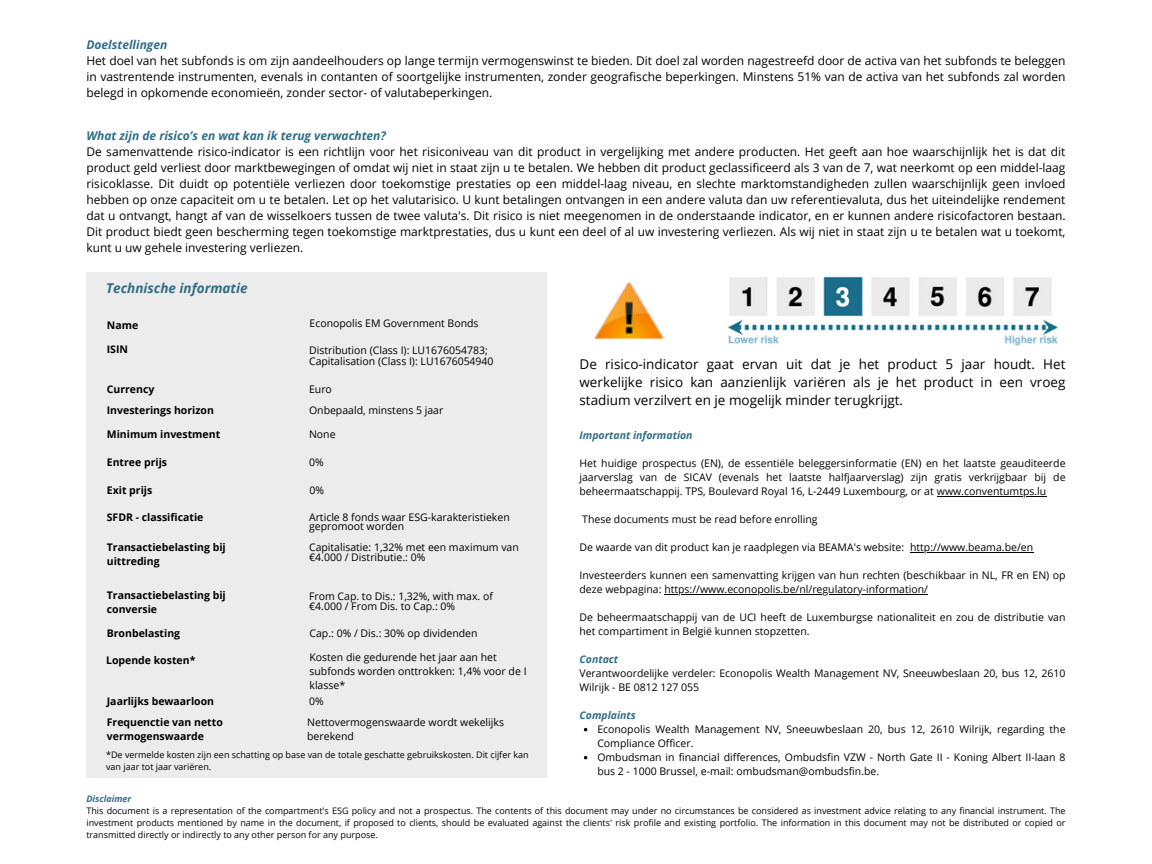
<style>
.page{position:relative;width:1152px;height:864px;background:#fff}
.page>*{position:absolute;margin:0;border:0;box-sizing:border-box;transform-origin:0 0}
.t1{font:13.5px/18px "Open Sans";color:#000;text-align:justify}
.t2{font:italic 700 13.5px "Open Sans";color:#306e86}
.t3{font:12px/16px "Open Sans";color:#000}
.t4{font:10.5px/14px "Open Sans";color:#000}
.t5{font:700 10.5px/14px "Open Sans";color:#000}
.t6{font:italic 700 10.5px "Open Sans";color:#306e86}
.t7{font:9px/12px "Open Sans";color:#000}
.t8{font:italic 700 9px "Open Sans";color:#306e86}
.s1{font-weight:700;font-style:italic;color:#306e86}
</style>
<div class="page">
<div style="left:86px;top:272px;width:461px;height:506px;background:#ececec"></div>
<hr style="left:937px;top:496px;width:109px;height:1px;background:#000">
<hr style="left:910px;top:552px;width:123px;height:1px;background:#000">
<hr style="left:664px;top:594px;width:264px;height:1px;background:#000">
<img style="left:594px;top:276px;width:464px;height:70px">
<h3 class="t3" style="left:86px;top:36px;width:981px"><span class="s1">Doelstellingen<br></span>Het doel van het subfonds is om zijn aandeelhouders op lange termijn vermogenswinst te bieden. Dit doel zal worden nagestreefd door de activa van het subfonds te beleggen in vastrentende instrumenten, evenals in contanten of soortgelijke instrumenten, zonder geografische beperkingen. Minstens 51% van de activa van het subfonds zal worden belegd in opkomende economieën, zonder sector- of valutabeperkingen.</h3>
<h3 class="t3" style="left:86px;top:127px;width:981px"><span class="s1">What zijn de risico’s en wat kan ik terug verwachten?<br></span>De samenvattende risico-indicator is een richtlijn voor het risiconiveau van dit product in vergelijking met andere producten. Het geeft aan hoe waarschijnlijk het is dat dit product geld verliest door marktbewegingen of omdat wij niet in staat zijn u te betalen. We hebben dit product geclassificeerd als 3 van de 7, wat neerkomt op een middel-laag risicoklasse. Dit duidt op potentiële verliezen door toekomstige prestaties op een middel-laag niveau, en slechte marktomstandigheden zullen waarschijnlijk geen invloed hebben op onze capaciteit om u te betalen. Let op het valutarisico. U kunt betalingen ontvangen in een andere valuta dan uw referentievaluta, dus het uiteindelijke rendement dat u ontvangt, hangt af van de wisselkoers tussen de twee valuta's. Dit risico is niet meegenomen in de onderstaande indicator, en er kunnen andere risicofactoren bestaan.<br>Dit product biedt geen bescherming tegen toekomstige marktprestaties, dus u kunt een deel of al uw investering verliezen. Als wij niet in staat zijn u te betalen wat u toekomt, kunt u uw gehele investering verliezen.</h3>
<h1 class="t2" style="left:106px;top:278px;width:143px">Technische informatie</h1>
<p class="t4" style="left:310px;top:316px;width:171px">Econopolis EM Government Bonds</p>
<h5 class="t5" style="left:107px;top:318px;width:33px">Name</h5>
<h6 class="t5" style="left:107px;top:342px;width:23px">ISIN</h6>
<h5 class="t5" style="left:107px;top:382px;width:49px">Currency</h5>
<h6 class="t5" style="left:107px;top:403px;width:109px">Investerings horizon</h6>
<p class="t5" style="left:107px;top:427px;width:115px">Minimum investment</p>
<p class="t5" style="left:107px;top:455px;width:62px">Entree prijs</p>
<h2 class="t5" style="left:107px;top:483px;width:47px">Exit prijs</h2>
<h5 class="t5" style="left:107px;top:510px;width:98px">SFDR - classificatie</h5>
<h6 class="t5" style="left:107px;top:540px;width:120px">Transactiebelasting bij uittreding</h6>
<h6 class="t5" style="left:107px;top:588px;width:120px">Transactiebelasting bij conversie</h6>
<h6 class="t5" style="left:107px;top:626px;width:75px">Bronbelasting</h6>
<h6 class="t5" style="left:106px;top:653px;width:91px">Lopende kosten*</h6>
<h6 class="t5" style="left:107px;top:694px;width:109px">Jaarlijks bewaarloon</h6>
<h6 class="t5" style="left:107px;top:715px;width:118px">Frequenctie van netto vermogenswaarde</h6>
<h5 class="t7" style="left:106px;top:749px;width:424px">*De vermelde kosten zijn een schatting op base van de totale geschatte gebruikskosten. Dit cijfer kan van jaar tot jaar variëren.</h5>
<p class="t8" style="left:86px;top:793px;width:46px">Disclaimer</p>
<p class="t7" style="left:86px;top:805px;width:981px;text-align:justify">This document is a representation of the compartment's ESG policy and not a prospectus. The contents of this document may under no circumstances be considered as investment advice relating to any financial instrument. The investment products mentioned by name in the document, if proposed to clients, should be evaluated against the clients' risk profile and existing portfolio. The information in this document may not be distributed or copied or transmitted directly or indirectly to any other person for any purpose.</p>
<h6 class="t4" style="left:309px;top:344px;width:186px;line-height:11.4px">Distribution (Class I): LU1676054783;<br>Capitalisation (Class I): LU1676054940</h6>
<h5 class="t4" style="left:309px;top:382px;width:24px">Euro</h5>
<h6 class="t4" style="left:309px;top:403px;width:136px">Onbepaald, minstens 5 jaar</h6>
<h5 class="t4" style="left:309px;top:427px;width:28px">None</h5>
<h5 class="t4" style="left:309px;top:455px;width:16px">0%</h5>
<h6 class="t4" style="left:310px;top:483px;width:16px">0%</h6>
<h6 class="t4" style="left:309px;top:512px;width:202px;line-height:8.7px">Article 8 fonds waar ESG-karakteristieken gepromoot worden</h6>
<h5 class="t4" style="left:309px;top:542px;width:211px;line-height:9.6px">Capitalisatie: 1,32% met een maximum van €4.000 / Distributie.: 0%</h5>
<h6 class="t4" style="left:309px;top:591px;width:185px;line-height:9.6px">From Cap. to Dis.: 1,32%, with max. of €4.000 / From Dis. to Cap.: 0%</h6>
<h5 class="t4" style="left:310px;top:626px;width:170px">Cap.: 0% / Dis.: 30% op dividenden</h5>
<h6 class="t4" style="left:310px;top:650px;width:219px">Kosten die gedurende het jaar aan het subfonds worden onttrokken: 1,4% voor de I klasse*</h6>
<h5 class="t4" style="left:309px;top:694px;width:16px">0%</h5>
<h6 class="t4" style="left:307px;top:715px;width:198px">Nettovermogenswaarde wordt wekelijks berekend</h6>
<h5 class="t1" style="left:580px;top:355px;width:488px">De risico-indicator gaat ervan uit dat je het product 5 jaar houdt. Het werkelijke risico kan aanzienlijk variëren als je het product in een vroeg stadium verzilvert en je mogelijk minder terugkrijgt.</h5>
<h6 class="t6" style="left:580px;top:428px;width:115px">Important information</h6>
<h4 class="t4" style="left:580px;top:456px;width:488px;text-align:justify">Het huidige prospectus (EN), de essentiële beleggersinformatie (EN) en het laatste geauditeerde jaarverslag van de SICAV (evenals het laatste halfjaarverslag) zijn gratis verkrijgbaar bij de beheermaatschappij. TPS, Boulevard Royal 16, L-2449 Luxembourg, or at www.conventumtps.lu</h4>
<h5 class="t4" style="left:582px;top:512px;width:237px">These documents must be read before enrolling</h5>
<h5 class="t4" style="left:580px;top:540px;width:326px">De waarde van dit product kan je raadplegen via BEAMA's website:</h5>
<h6 class="t4" style="left:910px;top:540px;width:125px">http://www.beama.be/en</h6>
<h6 class="t4" style="left:580px;top:568px;width:488px">Investeerders kunnen een samenvatting krijgen van hun rechten (beschikbaar in NL, FR en EN) op deze webpagina: https://www.econopolis.be/nl/regulatory-information/</h6>
<h6 class="t4" style="left:580px;top:610px;width:488px">De beheermaatschappij van de UCI heeft de Luxemburgse nationaliteit en zou de distributie van het compartiment in België kunnen stopzetten.</h6>
<h6 class="t4" style="left:580px;top:652px;width:488px"><span class="s1">Contact<br></span>Verantwoordelijke verdeler: Econopolis Wealth Management NV, Sneeuwbeslaan 20, bus 12, 2610<br>Wilrijk - BE 0812 127 055</h6>
<h5 class="t6" style="left:580px;top:708px;width:58px">Complaints</h5>
<h6 class="t4" style="left:597px;top:722px;width:470px">Econopolis Wealth Management NV, Sneeuwbeslaan 20, bus 12, 2610 Wilrijk, regarding the<br>Compliance Officer.</h6>
<h5 class="t4" style="left:597px;top:750px;width:470px">Ombudsman in financial differences, Ombudsfin VZW - North Gate II - Koning Albert II-laan 8 bus 2 - 1000 Brussel, e-mail: ombudsman@ombudsfin.be.</h5>
</div>
